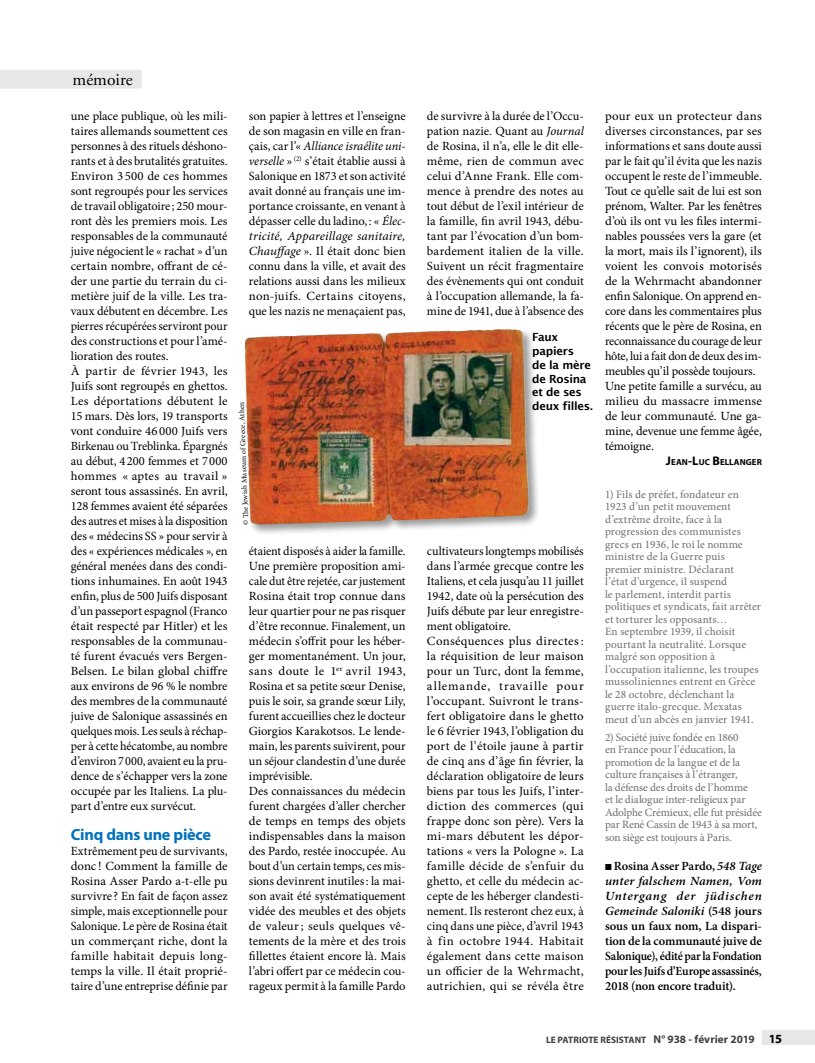
<style>
.page{position:relative;width:815px;height:1063px;background:#fff}
.page>*{position:absolute;margin:0;border:0;box-sizing:border-box;transform-origin:0 0}
.t1{font:17.5px "Adobe Garamond Pro";color:#000}
.t2{font:700 16.25px "Myriad Pro";letter-spacing:-.015em;color:#0072bc}
.t3{font:12.5px/15px "Minion Pro";letter-spacing:-.005em;color:#000}
.t4{font:600 12.5px/15px "Minion Pro";letter-spacing:-.015em;color:#000;text-align:justify}
.t5{font:11.25px/12.5px "Minion Pro";color:#6d6e71}
.t6{font:600 11.25px/13.8px "Lucida Sans";letter-spacing:-.02em;color:#000}
.t7{font:700 9.38px "Myriad Pro";color:#414042}
.t8{font:700 8.75px "Myriad Pro";letter-spacing:.01em;color:#000}
.t9{font:7.5px "Minion Pro";color:#000}
.s1{font-style:italic}
.s2{font-size:12.5px}
.s3{font-size:11.25px}
.s4{font-size:12.5px;color:#000}
</style>
<div class="page">
<div style="left:762px;top:1030px;width:53px;height:15px;background:#e6e7e8"></div>
<div style="left:0;top:70px;width:142px;height:19px;background:#e6e7e8"></div>
<div style="left:243px;top:328px;width:298px;height:208px;background:#000;opacity:.4"></div>
<img style="left:319px;top:330px;width:173px;height:12px">
<h1 class="t1" style="left:73px;top:69px;width:62px">mémoire</h1>
<p class="t3" style="left:71px;top:109px;width:158px">une place publique, où les mili&shy;taires allemands soumettent ces personnes à des rituels déshono&shy;rants et à des brutalités gratuites.<br>Environ 3 500 de ces hommes sont regroupés pour les services de travail obligatoire; 250 mour&shy;ront dès les premiers mois. Les responsables de la communauté juive négocient le « rachat » d’un certain nombre, offrant de cé&shy;der une partie du terrain du ci&shy;metière juif de la ville. Les tra&shy;vaux débutent en décembre. Les pierres récupérées serviront pour des constructions et pour l’amé&shy;lioration des routes.<br>À partir de février 1943, les<br>Juifs sont regroupés en ghettos.<br>Les déportations débutent le<br>15 mars. Dès lors, 19 transports vont conduire 46000 Juifs vers<br>Birkenau ou Treblinka. Épargnés au début, 4200 femmes et 7000 hommes « aptes au travail » seront tous assassinés. En avril,<br>128 femmes avaient été séparées des autres et mises à la disposition des « médecins SS » pour servir à des « expériences médicales », en général menées dans des condi&shy;tions inhumaines. En août 1943 enfin, plus de 500 Juifs disposant d’un passeport espagnol (Franco était respecté par Hitler) et les responsables de la communau&shy;té furent évacués vers Bergen-<br>Belsen. Le bilan global chiffre aux environs de 96 % le nombre des membres de la communauté juive de Salonique assassinés en quelques mois. Les seuls à réchap&shy;per à cette hécatombe, au nombre d’environ 7000, avaient eu la pru&shy;dence de s’échapper vers la zone occupée par les Italiens. La plu&shy;part d’entre eux survécut.</p>
<h2 class="t2" style="left:71px;top:824px;width:142px">Cinq dans une pièce</h2>
<p class="t3" style="left:71px;top:844px;width:158px;text-align:justify">Extrêmement peu de survivants, donc ! Comment la famille de Rosina Asser Pardo a-t-elle pu survivre? En fait de façon assez simple, mais exceptionnelle pour Salonique. Le père de Rosina était un commerçant riche, dont la famille habitait depuis long&shy;temps la ville. Il était proprié&shy;taire d’une entreprise définie par</p>
<p class="t3" style="left:249px;top:109px;width:158px;text-align:justify">son papier à lettres et l’enseigne de son magasin en ville en fran&shy;çais, car l’« <span class="s1">Alliance israélite uni&shy;verselle</span> » <sup>(2)</sup> s’était établie aussi à Salonique en 1873 et son activité avait donné au français une im&shy;portance croissante, en venant à dépasser celle du ladino,: « <span class="s1">élec&shy;tricité, Appareillage sanitaire, Chauffage</span> ». Il était donc bien connu dans la ville, et avait des relations aussi dans les milieux non-juifs. Certains citoyens, que les nazis ne menaçaient pas,</p>
<p class="t9" style="left:241px;top:526px;width:125px;rotate:-92deg">© Th e Jewish Museum of Greece, Athen</p>
<p class="t3" style="left:249px;top:544px;width:158px">étaient disposés à aider la famille.<br>Une première proposition ami&shy;cale dut être rejetée, car justement<br>Rosina était trop connue dans leur quartier pour ne pas risquer d’être reconnue. Finalement, un médecin s’offrit pour les héber&shy;ger momentanément. Un jour, sans doute le 1<sup>er</sup> avril 1943,<br>Rosina et sa petite sœur Denise, puis le soir, sa grande sœur Lily, furent accueillies chez le docteur<br>Giorgios Karakotsos. Le lende&shy;main, les parents suivirent, pour un séjour clandestin d’une durée imprévisible.<br>Des connaissances du médecin furent chargées d’aller chercher de temps en temps des objets indispensables dans la maison des Pardo, restée inoccupée. Au bout d’un certain temps, ces mis&shy;sions devinrent inutiles: la mai&shy;son avait été systématiquement vidée des meubles et des objets de valeur; seuls quelques vê&shy;tements de la mère et des trois fillettes étaient encore là. Mais l’abri offert par ce médecin cou&shy;rageux permit à la famille Pardo</p>
<p class="t3" style="left:427px;top:109px;width:158px;text-align:justify">de survivre à la durée de l’o ccu&shy;pation nazie. Quant au <span class="s1">Journal </span>de Rosina, il n’a, elle le dit elle&shy;même, rien de commun avec celui d’Anne Frank. Elle com&shy;mence à prendre des notes au tout début de l’exil intérieur de la famille, fin avril 1943, débu&shy;tant par l’évocation d’un bom&shy;bardement italien de la ville.<br>Suivent un récit fragmentaire des évènements qui ont conduit à l’occupation allemande, la fa&shy;mine de 1941, due à l’absence des</p>
<p class="t6" style="left:532px;top:330px;width:62px">Faux papiers<br>de la mère de Rosina et de ses deux filles.</p>
<p class="t3" style="left:427px;top:544px;width:158px">cultivateurs longtemps mobilisés dans l’armée grecque contre les<br>Italiens, et cela jusqu’au 11 juillet<br>1942, date où la persécution des<br>Juifs débute par leur enregistre&shy;ment obligatoire.<br>Conséquences plus directes: la réquisition de leur maison pour un Turc, dont la femme, allemande, travaille pour l’occupant. Suivront le trans&shy;fert obligatoire dans le ghetto le 6 février 1943, l’obligation du port de l’étoile jaune à partir de cinq ans d’âge fin février, la déclaration obligatoire de leurs biens par tous les Juifs, l’inter&shy;diction des commerces (qui frappe donc son père). Vers la mi-mars débutent les dépor&shy;tations « vers la Pologne ». La famille décide de s’enfuir du ghetto, et celle du médecin ac&shy;cepte de les héberger clandesti&shy;nement. Ils resteront chez eux, à cinq dans une pièce, d’avril 1943 à fin octobre 1944. Habitait également dans cette maison un officier de la Wehrmacht, autrichien, qui se révéla être</p>
<p class="t3" style="left:605px;top:109px;width:158px">pour eux un protecteur dans diverses circonstances, par ses informations et sans doute aussi par le fait qu’il évita que les nazis occupent le reste de l’immeuble.<br>Tout ce qu’elle sait de lui est son prénom, Walter. Par les fenêtres d’où ils ont vu les files intermi&shy;nables poussées vers la gare (et la mort, mais ils l’ignorent), ils voient les convois motorisés de la Wehrmacht abandonner enfin Salonique. On apprend en&shy;core dans les commentaires plus récents que le père de Rosina, en reconnaissance du courage de leur hôte, lui a fait don de deux des im&shy;meubles qu’il possède toujours.<br>Une petite famille a survécu, au milieu du massacre immense de leur communauté. Une ga&shy;mine, devenue une femme âgée, témoigne.</p>
<p class="t8" style="left:666px;top:456px;width:97px"><span class="s2">J</span>EAN<span class="s2">-L</span>UC <span class="s2">B</span>ELLANGER</p>
<p class="t5" style="left:605px;top:488px;width:158px">1) Fils de préfet, fondateur en<br>1923 d’un petit mouvement d’extrême droite, face à la progression des communistes grecs en 1936, le roi le nomme ministre de la Guerre puis premier ministre. Déclarant<br>l’état d’urgence, il suspend<br>le parlement, interdit partis politiques et syndicats, fait arrêter et torturer les opposants…<br>En septembre 1939, il choisit pourtant la neutralité. Lorsque malgré son opposition à l’occupation italienne, les troupes mussoliniennes entrent en Grèce le 28 octobre, déclenchant la guerre italo-grecque. Mexatas meut d’un abcès en janvier 1941.</p>
<p class="t5" style="left:605px;top:731px;width:158px">2) Société juive fondée en 1860<br>en France pour l’éducation, la promotion de la langue et de la culture françaises à l’étranger,<br>la défense des droits de l’homme<br>et le dialogue inter-religieux par<br>Adolphe Crémieux, elle fut présidée par René Cassin de 1943 à sa mort, son siège est toujours à Paris.</p>
<p class="t4" style="left:605px;top:858px;width:158px">■ Rosina Asser Pardo, <span class="s1">548 Tage unter falschem Namen, Vom Untergang der jüdischen Gemeinde Saloniki</span> (548 jours sous un faux nom, La dispari&shy;tion de la communauté juive de Salonique), édité par la Fondation pour les Juifs d’Europe assassinés, 2018 (non encore traduit).</p>
<p class="t7" style="left:546px;top:1034px;width:238px">LE PATRIOTE RÉSISTANT <span class="s3">N° 938 - février 2019</span> <span class="s4">15</span></p>
</div>
